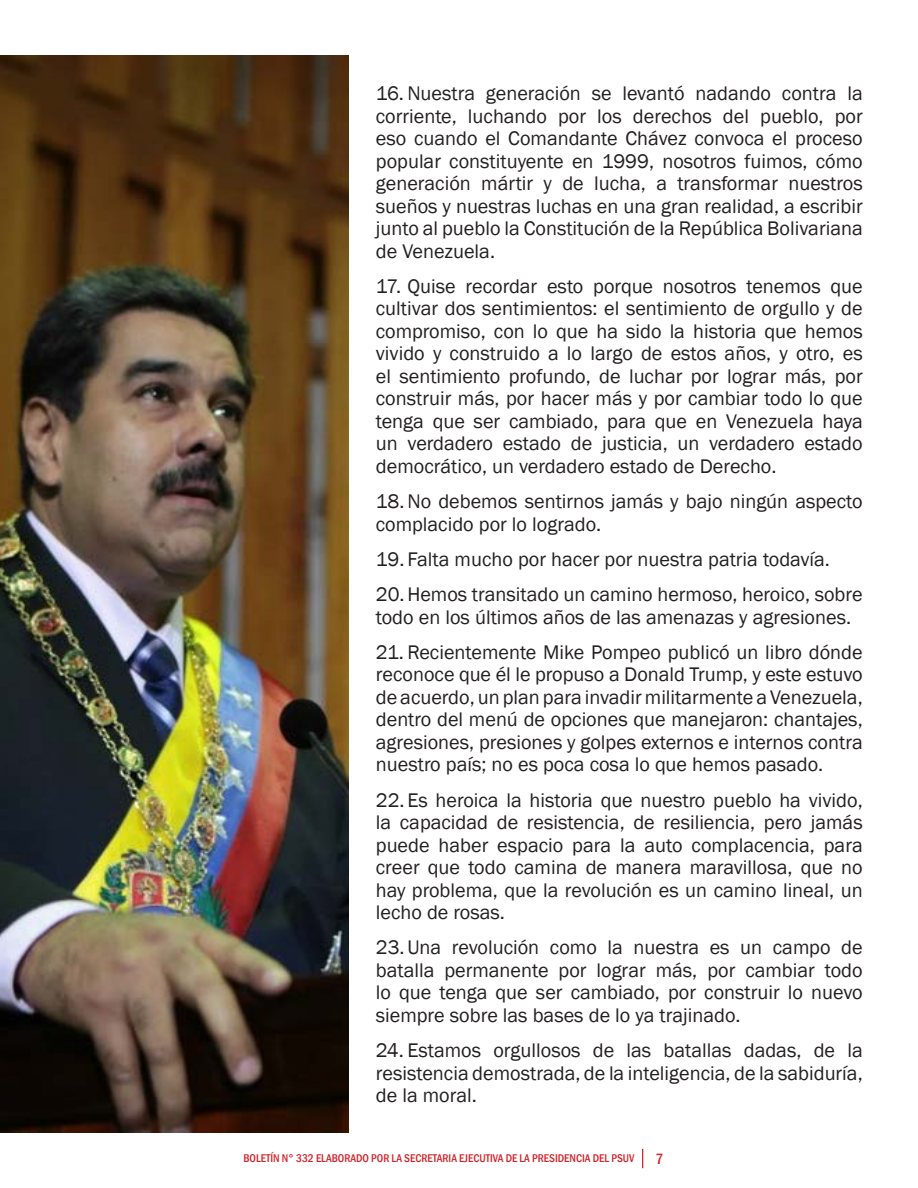
<style>
.page{position:relative;width:918px;height:1188px;background:#fff}
.page>*{position:absolute;margin:0;border:0;box-sizing:border-box;transform-origin:0 0}
.Estilo_de_párrafo_1{font:20.25px/22.5px "Franklin Gothic";color:#231f20;text-align:justify}
.t1{font:500 condensed 15.3px "Franklin Gothic";color:#d1232a}
.t2{font:500 condensed 11.55px "Franklin Gothic";color:#d1232a}
</style>
<div class="page">
<svg style="left:642px;top:1149px;width:1px;height:19px"></svg>
<img style="left:0;top:55px;width:349px;height:1078px">
<p class="Estilo_de_párrafo_1" style="left:376px;top:83px;width:488px">16. Nuestra generación se levantó nadando contra la corriente, luchando por los derechos del pueblo, por eso cuando el Comandante Chávez convoca el proceso popular constituyente en 1999, nosotros fuimos, cómo generación mártir y de lucha, a transformar nuestros sueños y nuestras luchas en una gran realidad, a escribir junto al pueblo la Constitución de la República Bolivariana de Venezuela.</p>
<p class="Estilo_de_párrafo_1" style="left:376px;top:275px;width:488px">17. Quise recordar esto porque nosotros tenemos que cultivar dos sentimientos: el sentimiento de orgullo y de compromiso, con lo que ha sido la historia que hemos vivido y construido a lo largo de estos años, y otro, es el sentimiento profundo, de luchar por lograr más, por construir más, por hacer más y por cambiar todo lo que tenga que ser cambiado, para que en Venezuela haya un verdadero estado de justicia, un verdadero estado democrático, un verdadero estado de Derecho.</p>
<p class="Estilo_de_párrafo_1" style="left:376px;top:491px;width:488px">18.No debemos sentirnos jamás y bajo ningún aspecto complacido por lo logrado.</p>
<p class="Estilo_de_párrafo_1" style="left:376px;top:548px;width:456px">19. Falta mucho por hacer por nuestra patria todavía.</p>
<p class="Estilo_de_párrafo_1" style="left:376px;top:584px;width:488px">20.Hemos transitado un camino hermoso, heroico, sobre todo en los últimos años de las amenazas y agresiones.</p>
<p class="Estilo_de_párrafo_1" style="left:376px;top:641px;width:488px">21. Recientemente Mike Pompeo publicó un libro dónde reconoce que él le propuso a Donald Trump, y este estuvo de acuerdo, un plan para invadir militarmente a Venezuela, dentro del menú de opciones que manejaron: chantajes, agresiones, presiones y golpes externos e internos contra nuestro país; no es poca cosa lo que hemos pasado.</p>
<p class="Estilo_de_párrafo_1" style="left:376px;top:789px;width:488px">22.Es heroica la historia que nuestro pueblo ha vivido, la capacidad de resistencia, de resiliencia, pero jamás puede haber espacio para la auto complacencia, para creer que todo camina de manera maravillosa, que no hay problema, que la revolución es un camino lineal, un lecho de rosas.</p>
<p class="Estilo_de_párrafo_1" style="left:376px;top:937px;width:488px">23.Una revolución como la nuestra es un campo de batalla permanente por lograr más, por cambiar todo lo que tenga que ser cambiado, por construir lo nuevo siempre sobre las bases de lo ya trajinado.</p>
<p class="Estilo_de_párrafo_1" style="left:376px;top:1040px;width:488px">24. Estamos orgullosos de las batallas dadas, de la resistencia demostrada, de la inteligencia, de la sabiduría, de la moral.</p>
<p class="t2" style="left:243px;top:1150px;width:393px">BOLETÍN N° 332 ELABORADO POR LA SECRETARIA EJECUTIVA DE LA PRESIDENCIA DEL PSUV</p>
<p class="t1" style="left:655px;top:1149px;width:9px">7</p>
</div>
